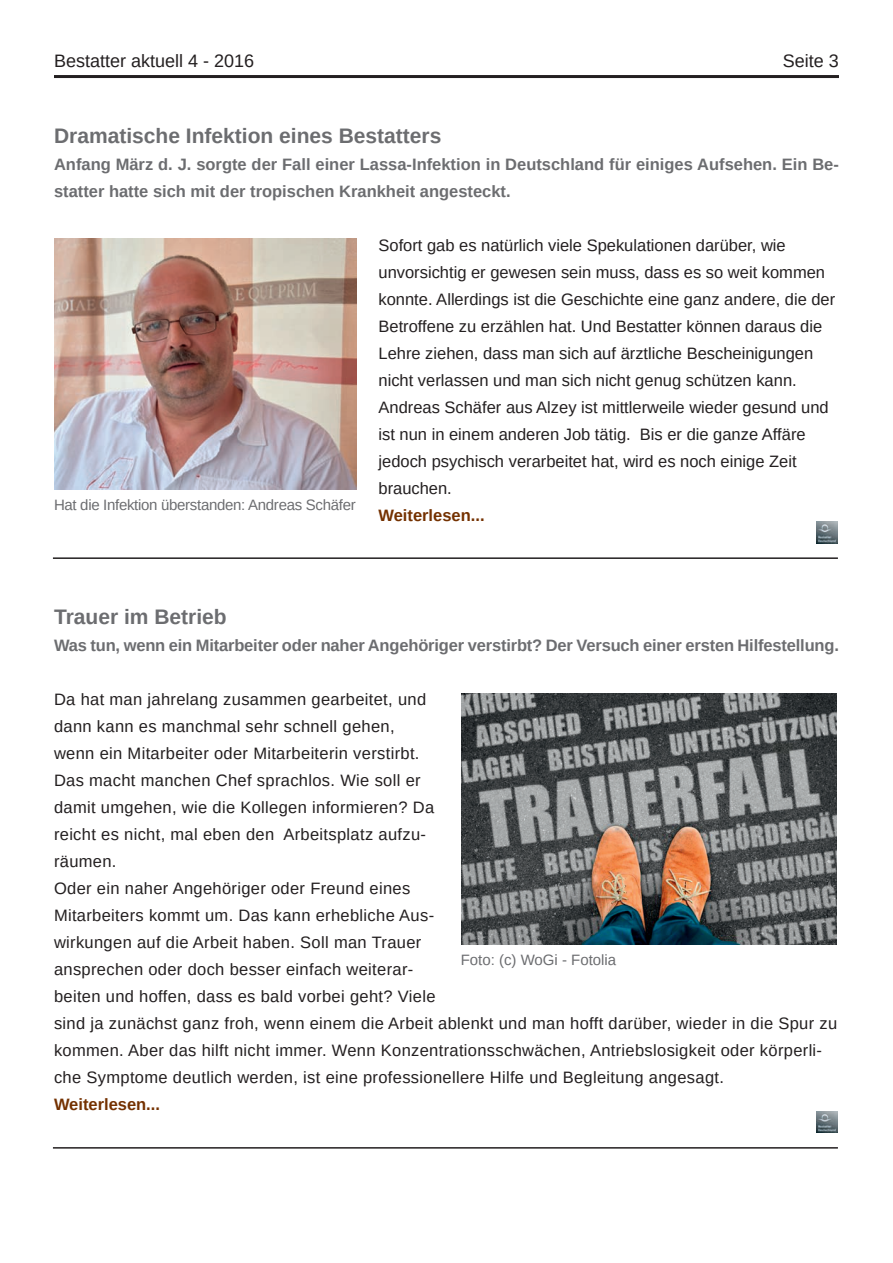
<style>
.page{position:relative;width:893px;height:1263px;background:#fff}
.page>*{position:absolute;margin:0;border:0;box-sizing:border-box;transform-origin:0 0}
.t1{font:700 21px "Arimo";color:#6c6d70}
.t2{font:18px "Arimo";color:#231f20}
.t3{font:16.5px/27px "Arimo";letter-spacing:.02em;color:#231f20}
.t4{font:16.5px/27px "Arimo";color:#231f20}
.t5{font:700 16.5px/27px "Arimo";color:#6c6d70}
.t6{font:700 16.5px "Arimo";color:#743100}
.t7{font:15px "Arimo";letter-spacing:-.02em;color:#6c6d70}
.t8{font:15px "Arimo";color:#6c6d70}
</style>
<div class="page">
<hr style="left:54px;top:75px;width:785px;height:3px;background:#231f20">
<hr style="left:53px;top:557px;width:785px;height:2px;background:#231f20">
<img style="left:817px;top:522px;width:21px;height:21px">
<hr style="left:53px;top:1147px;width:785px;height:1px;background:#231f20">
<img style="left:817px;top:1112px;width:21px;height:21px">
<img style="left:462px;top:694px;width:375px;height:250px">
<img style="left:54px;top:239px;width:302px;height:250px">
<p class="t2" style="left:54px;top:49px;width:202px">Bestatter aktuell 4 - 2016</p>
<p class="t2" style="left:783px;top:49px;width:58px">Seite 3</p>
<p class="t1" style="left:54px;top:121px;width:389px">Dramatische Infektion eines Bestatters</p>
<p class="t5" style="left:54px;top:151px;width:786px">Anfang März d. J. sorgte der Fall einer Lassa-Infektion in Deutschland für einiges Aufsehen. Ein Be&shy;statter hatte sich mit der tropischen Krankheit angesteckt.</p>
<p class="t4" style="left:378px;top:232px;width:458px">Sofort gab es natürlich viele Spekulationen darüber, wie unvorsichtig er gewesen sein muss, dass es so weit kommen konnte. Allerdings ist die Geschichte eine ganz andere, die der Betroffene zu erzählen hat. Und Bestatter können daraus die Lehre ziehen, dass man sich auf ärztliche Bescheinigungen nicht verlassen und man sich nicht genug schützen kann.<br>Andreas Schäfer aus Alzey ist mittlerweile wieder gesund und ist nun in einem anderen Job tätig. Bis er die ganze Affäre jedoch psychisch verarbeitet hat, wird es noch einige Zeit brauchen.</p>
<p class="t6" style="left:378px;top:504px;width:108px">Weiterlesen...</p>
<p class="t7" style="left:54px;top:495px;width:303px">Hat die Infektion überstanden: Andreas Schäfer</p>
<p class="t1" style="left:54px;top:602px;width:174px">Trauer im Betrieb</p>
<p class="t5" style="left:54px;top:632px;width:786px">Was tun, wenn ein Mitarbeiter oder naher Angehöriger verstirbt? Der Versuch einer ersten Hilfestellung.</p>
<p class="t3" style="left:54px;top:686px;width:785px">Da hat man jahrelang zusammen gearbeitet, und<br>dann kann es manchmal sehr schnell gehen,<br>wenn ein Mitarbeiter oder Mitarbeiterin verstirbt.<br>Das macht manchen Chef sprachlos. Wie soll er<br>damit umgehen, wie die Kollegen informieren? Da<br>reicht es nicht, mal eben den Arbeitsplatz aufzu-<br>räumen.<br>Oder ein naher Angehöriger oder Freund eines<br>Mitarbeiters kommt um. Das kann erhebliche Aus-<br>wirkungen auf die Arbeit haben. Soll man Trauer<br>ansprechen oder doch besser einfach weiterar-<br>beiten und hoffen, dass es bald vorbei geht? Viele<br>sind ja zunächst ganz froh, wenn einem die Arbeit ablenkt und man hofft darüber, wieder in die Spur zu kommen. Aber das hilft nicht immer. Wenn Konzentrationsschwächen, Antriebslosigkeit oder körperli&shy;che Symptome deutlich werden, ist eine professionellere Hilfe und Begleitung angesagt.</p>
<p class="t6" style="left:54px;top:1093px;width:108px">Weiterlesen...</p>
<p class="t8" style="left:461px;top:950px;width:157px">Foto: (c) WoGi - Fotolia</p>
</div>
